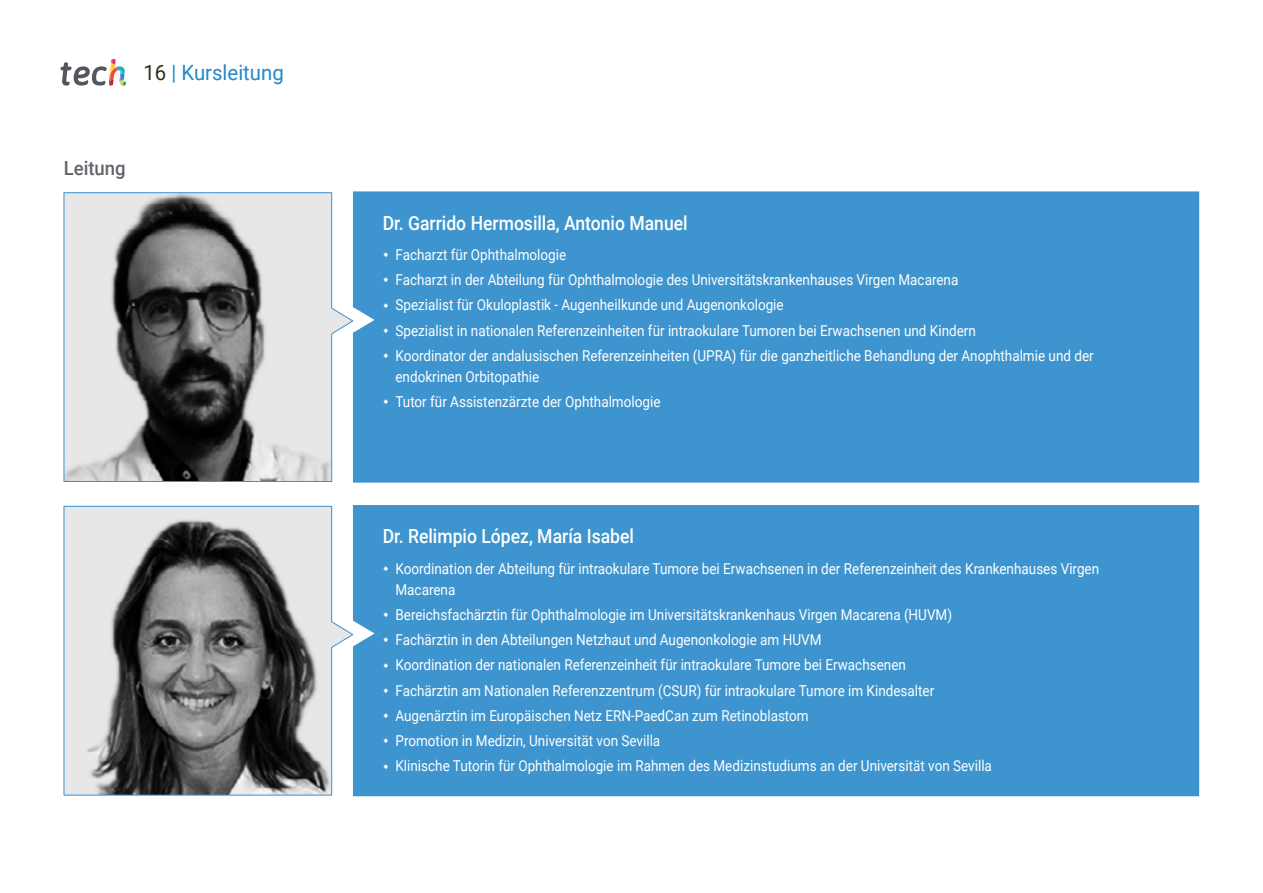
<style>
.page{position:relative;width:1263px;height:893px;background:#fff}
.page>*{position:absolute;margin:0;border:0;box-sizing:border-box;transform-origin:0 0}
.t1{font:21px "Roboto";color:#2488c9}
.t2{font:500 19.5px "Roboto";color:#fff;scale:.9 1}
.t3{font:500 19.5px "Roboto";color:#61646a;scale:.95 1}
.t4{font:15px/25.2px "Roboto";color:#fff;scale:.9 1}
.s1{color:#312e20}
</style>
<div class="page">
<svg style="left:61px;top:59px;width:65px;height:27px"></svg>
<div style="left:353px;top:191px;width:846px;height:292px;background:#3e94ce"></div>
<svg style="left:64px;top:192px;width:289px;height:290px;background:#a3a3a4"></svg>
<div style="left:353px;top:505px;width:846px;height:291px;background:#3e94ce"></div>
<svg style="left:64px;top:506px;width:289px;height:289px;background:#939494"></svg>
<svg style="left:384px;top:252px;width:4px;height:5px"></svg>
<svg style="left:384px;top:278px;width:4px;height:5px"></svg>
<svg style="left:384px;top:303px;width:4px;height:5px"></svg>
<svg style="left:384px;top:328px;width:4px;height:5px"></svg>
<svg style="left:384px;top:353px;width:4px;height:5px"></svg>
<svg style="left:384px;top:400px;width:4px;height:5px"></svg>
<svg style="left:384px;top:566px;width:4px;height:5px"></svg>
<svg style="left:384px;top:612px;width:4px;height:5px"></svg>
<svg style="left:384px;top:637px;width:4px;height:5px"></svg>
<svg style="left:384px;top:663px;width:4px;height:5px"></svg>
<svg style="left:384px;top:688px;width:4px;height:5px"></svg>
<svg style="left:384px;top:713px;width:4px;height:5px"></svg>
<svg style="left:384px;top:738px;width:4px;height:5px"></svg>
<svg style="left:384px;top:764px;width:4px;height:5px"></svg>
<h1 class="t1" style="left:144px;top:57px;width:142px"><span class="s1">16</span> | Kursleitung</h1>
<h2 class="t3" style="left:64px;top:155px;width:67px">Leitung</h2>
<h2 class="t2" style="left:383px;top:209px;width:340px">Dr. Garrido Hermosilla, Antonio Manuel</h2>
<p class="t4" style="left:395px;top:241px;width:777px">Facharzt für Ophthalmologie<br>Facharzt in der Abteilung für Ophthalmologie des Universitätskrankenhauses Virgen Macarena<br>Spezialist für Okuloplastik - Augenheilkunde und Augenonkologie<br>Spezialist in nationalen Referenzeinheiten für intraokulare Tumoren bei Erwachsenen und Kindern<br>Koordinator der andalusischen Referenzeinheiten (UPRA) für die ganzheitliche Behandlung der Anophthalmie und der</p>
<p class="t4" style="left:395px;top:363px;width:296px">endokrinen Orbitopathie<br>Tutor für Assistenzärzte der Ophthalmologie</p>
<h2 class="t2" style="left:383px;top:523px;width:281px">Dr. Relimpio López, María Isabel</h2>
<p class="t4" style="left:395px;top:557px;width:783px;line-height:21px">Koordination der Abteilung für intraokulare Tumore bei Erwachsenen in der Referenzeinheit des Krankenhauses Virgen<br>Macarena</p>
<p class="t4" style="left:395px;top:601px;width:664px">Bereichsfachärztin für Ophthalmologie im Universitätskrankenhaus Virgen Macarena (HUVM)<br>Fachärztin in den Abteilungen Netzhaut und Augenonkologie am HUVM<br>Koordination der nationalen Referenzeinheit für intraokulare Tumore bei Erwachsenen<br>Fachärztin am Nationalen Referenzzentrum (CSUR) für intraokulare Tumore im Kindesalter Augenärztin im Europäischen Netz ERN-PaedCan zum Retinoblastom<br>Promotion in Medizin, Universität von Sevilla<br>Klinische Tutorin für Ophthalmologie im Rahmen des Medizinstudiums an der Universität von Sevilla</p>
</div>
